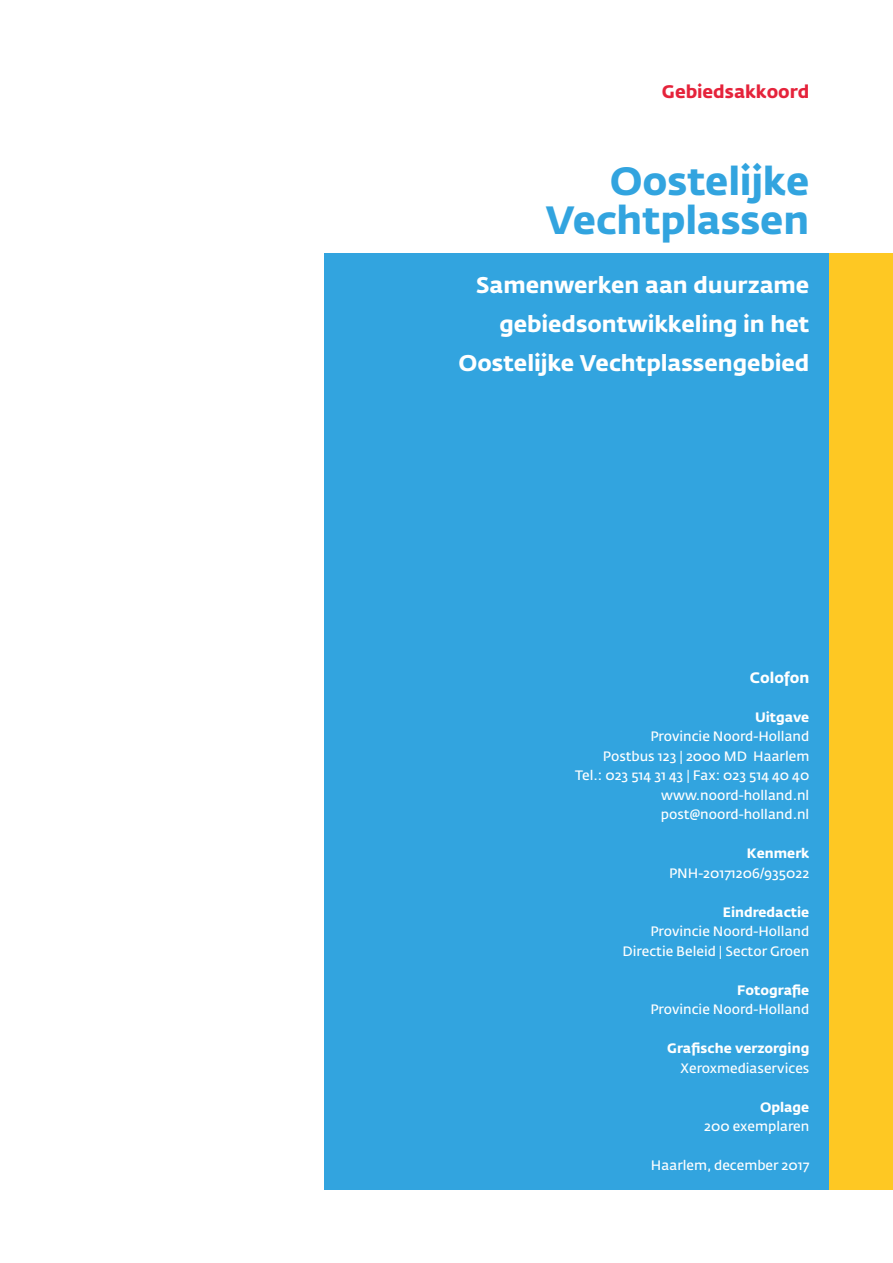
<style>
.page{position:relative;width:893px;height:1263px;background:#fff}
.page>*{position:absolute;margin:0;border:0;box-sizing:border-box;transform-origin:0 0}
.t1{font:700 39px/39px "Fedra Sans Std";letter-spacing:-.005em;color:#32a4df;text-align:right}
.t2{font:700 22.5px/39px "Fedra Sans Std";letter-spacing:-.005em;color:#fff;text-align:right}
.t3{font:700 18px "Fedra Sans Std";color:#e5233b}
.t4{font:700 15px "Fedra Sans Std";color:#fff}
.t5{font:600 13.5px/19.5px "Fedra Sans Std";color:#fff;text-align:right}
.t6{font:700 13.5px "Fedra Sans Std";color:#fff}
.s1{font-weight:400}
</style>
<div class="page">
<div style="left:325px;top:253px;width:568px;height:937px;background:#32a4df"></div>
<div style="left:829px;top:253px;width:64px;height:937px;background:#fec823"></div>
<h3 class="t3" style="left:662px;top:80px;width:149px">Gebiedsakkoord</h3>
<h1 class="t1" style="left:546px;top:162px;width:265px">Oostelijke<br>Vechtplassen</h1>
<h2 class="t2" style="left:458px;top:265px;width:352px">Samenwerken aan duurzame gebiedsontwikkeling in het<br>Oostelijke Vechtplassengebied</h2>
<p class="t4" style="left:750px;top:668px;width:61px">Colofon</p>
<p class="t6" style="left:755px;top:708px;width:56px">Uitgave</p>
<p class="t5" style="left:575px;top:727px;width:236px">Provincie Noord-Holland<br>Postbus 123 <span class="s1">|</span> 2000 MD Haarlem<br>Tel.: 023 514 31 43 <span class="s1">|</span> Fax: 023 514 40 40 www.noord-holland.nl post@noord-holland.nl</p>
<p class="t6" style="left:747px;top:844px;width:64px">Kenmerk</p>
<p class="t5" style="left:669px;top:863px;width:142px">PNH-20171206/935022</p>
<p class="t6" style="left:723px;top:903px;width:88px">Eindredactie</p>
<p class="t5" style="left:622px;top:922px;width:188px">Provincie Noord-Holland<br>Directie Beleid <span class="s1">|</span> Sector Groen</p>
<p class="t6" style="left:737px;top:981px;width:74px">Fotografie</p>
<p class="t5" style="left:650px;top:1000px;width:161px">Provincie Noord-Holland</p>
<p class="t6" style="left:667px;top:1039px;width:144px">Grafische verzorging</p>
<p class="t5" style="left:681px;top:1058px;width:130px">Xeroxmediaservices</p>
<p class="t6" style="left:760px;top:1098px;width:51px">Oplage</p>
<p class="t5" style="left:704px;top:1117px;width:107px">200 exemplaren</p>
<p class="t5" style="left:651px;top:1156px;width:160px">Haarlem, december 2017</p>
</div>
